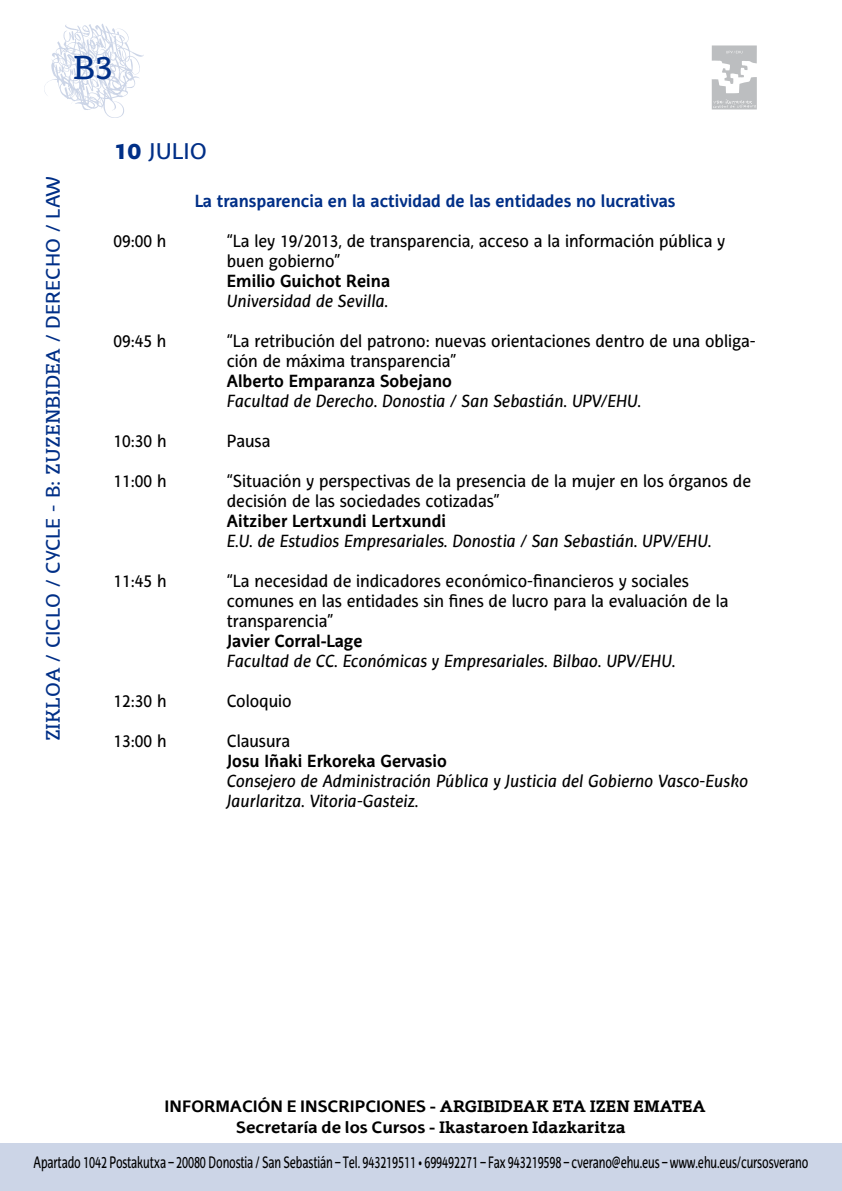
<style>
.page{position:relative;width:842px;height:1191px;background:#fff}
.page>*{position:absolute;margin:0;border:0;box-sizing:border-box;transform-origin:0 0}
.t1{font:32px "EHU Serif";color:#002f87}
.t2{font:22px "EHU Sans";color:#002f87}
.t3{font:19px "EHU Sans";color:#002f87}
.t4{font:17px/20px "EHU Sans";color:#000;scale:.9 1}
.t5{font:italic 17px/20px "EHU Sans";color:#000;scale:.9 1}
.t6{font:700 17px "EHU Sans";color:#000;scale:.9 1}
.t7{font:700 17px "EHU Sans";color:#002f87;scale:.9 1}
.t8{font:16px "EHU Sans";letter-spacing:-.01em;color:#000;scale:.67 1}
.t9{font:700 16px/21.6px "EHU Sans";color:#000;text-align:center}
.s1{font-family:"EHU Serif"}
.s2{font-weight:900}
</style>
<div class="page">
<div style="left:0;top:1142px;width:842px;height:49px;background:#ccd5e7"></div>
<svg style="left:712px;top:45px;width:45px;height:64px"></svg>
<img style="left:713px;top:99px;width:42px;height:9px">
<img style="left:44px;top:23px;width:100px;height:95px">
<h1 class="t1" style="left:73px;top:48px;width:42px">B3</h1>
<p class="t3" style="left:42px;top:741px;width:567px;rotate:-90deg"><span class="s1">ZIKLOA /</span> CICLO / CYCLE - B<span class="s1">: ZUZENBIDEA</span> / DERECHO / LAW</p>
<p class="t2" style="left:113px;top:138px;width:95px"><span class="s2">10</span> JULIO</p>
<p class="t7" style="left:195px;top:190px;width:536px">La transparencia en la actividad de las entidades no lucrativas</p>
<p class="t4" style="left:113px;top:231px;width:60px">09:00 h</p>
<p class="t4" style="left:227px;top:231px;width:555px">“La ley 19/2013, de transparencia, acceso a la información pública y buen gobierno”</p>
<p class="t6" style="left:227px;top:270px;width:183px">Emilio Guichot Reina</p>
<p class="t5" style="left:227px;top:291px;width:181px">Universidad de Sevilla.</p>
<p class="t4" style="left:113px;top:331px;width:60px">09:45 h</p>
<p class="t4" style="left:227px;top:331px;width:589px">“La retribución del patrono: nuevas orientaciones dentro de una obliga&shy;ción de máxima transparencia”</p>
<p class="t6" style="left:227px;top:370px;width:252px">Alberto Emparanza Sobejano</p>
<p class="t5" style="left:227px;top:391px;width:462px">Facultad de Derecho. Donostia / San Sebastián. UPV/EHU.</p>
<p class="t4" style="left:113px;top:431px;width:60px">10:30 h</p>
<p class="t4" style="left:227px;top:431px;width:50px">Pausa</p>
<p class="t4" style="left:113px;top:471px;width:60px">11:00 h</p>
<p class="t4" style="left:227px;top:471px;width:584px">“Situación y perspectivas de la presencia de la mujer en los órganos de decisión de las sociedades cotizadas”</p>
<p class="t6" style="left:227px;top:510px;width:245px">Aitziber Lertxundi Lertxundi</p>
<p class="t5" style="left:227px;top:531px;width:540px">E.U. de Estudios Empresariales. Donostia / San Sebastián. UPV/EHU.</p>
<p class="t4" style="left:113px;top:571px;width:60px">11:45 h</p>
<p class="t4" style="left:227px;top:571px;width:559px">“La necesidad de indicadores económico-financieros y sociales comunes en las entidades sin fines de lucro para la evaluación de la transparencia”</p>
<p class="t6" style="left:227px;top:630px;width:152px">Javier Corral-Lage</p>
<p class="t5" style="left:227px;top:651px;width:500px">Facultad de CC. Económicas y Empresariales. Bilbao. UPV/EHU.</p>
<p class="t4" style="left:113px;top:691px;width:60px">12:30 h</p>
<p class="t4" style="left:227px;top:691px;width:74px">Coloquio</p>
<p class="t4" style="left:113px;top:731px;width:60px">13:00 h</p>
<p class="t4" style="left:227px;top:731px;width:72px">Clausura</p>
<p class="t6" style="left:227px;top:750px;width:246px">Josu Iñaki Erkoreka Gervasio</p>
<p class="t5" style="left:227px;top:771px;width:581px">Consejero de Administración Pública y Justicia del Gobierno Vasco-Eusko<br>Jaurlaritza. Vitoria-Gasteiz.</p>
<p class="t9" style="left:165px;top:1094px;width:543px">INFORMACIÓN E INSCRIPCIONES - <span class="s1">ARGIBIDEAK ETA IZEN EMATEA<br></span>Secretaría de los Cursos - <span class="s1">Ikastaroen Idazkaritza</span></p>
<p class="t8" style="left:34px;top:1153px;width:1158px">Apartado 1042 Postakutxa – 20080 Donostia / San Sebastián – Tel. 943219511 • 699492271 – Fax 943219598 – cverano@ehu.eus – www.ehu.eus/cursosverano</p>
</div>
